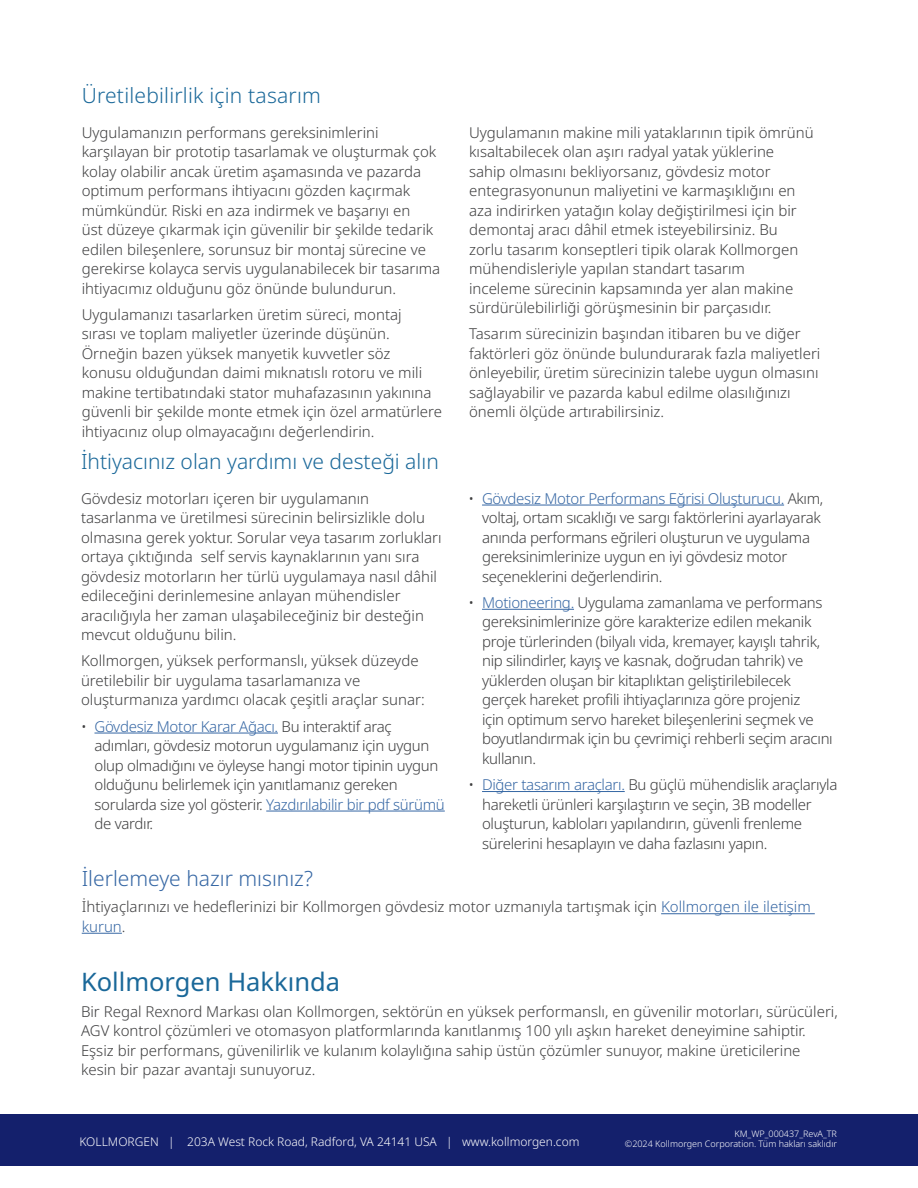
<style>
.page{position:relative;width:918px;height:1188px;background:#fff}
.page>*{position:absolute;margin:0;border:0;box-sizing:border-box;transform-origin:0 0}
.Title{font:25.5px "Noto Sans";color:#1a6899}
.Bold{font:300 21px "Noto Sans";color:#1a6899}
.Title-2{font:300 21px "Noto Sans";letter-spacing:.01em;color:#1a6899}
.Body{font:300 21px "Noto Sans";color:#3667a4}
.Body-2{font:300 15px/19.5px "Noto Sans";color:#3e3e3f}
.Body-3{font:300 15px/19.5px "Noto Sans";letter-spacing:-.02em;color:#3e3e3f}
.t1{font:300 12px "Noto Sans";color:#fff}
.t2{font:300 9px "Noto Sans";color:#fff}
.s1{color:#3667a4}
</style>
<div class="page">
<div style="left:0;top:1114px;width:918px;height:52px;background:#14206c"></div>
<hr style="left:661px;top:913px;width:154px;height:1px;background:#3667a4">
<hr style="left:82px;top:933px;width:40px;height:1px;background:#3667a4">
<hr style="left:94px;top:733px;width:184px;height:1px;background:#3667a4">
<hr style="left:266px;top:811px;width:179px;height:1px;background:#3667a4">
<hr style="left:482px;top:505px;width:302px;height:1px;background:#3667a4">
<hr style="left:482px;top:609px;width:92px;height:1px;background:#3667a4">
<hr style="left:482px;top:791px;width:143px;height:1px;background:#3667a4">
<p class="Title-2" style="left:82px;top:84px;width:241px">Üretilebilirlik için tasarım</p>
<p class="Body-2" style="left:82px;top:123px;width:360px">Uygulamanızın performans gereksinimlerini karşılayan bir prototip tasarlamak ve oluşturmak çok kolay olabilir ancak üretim aşamasında ve pazarda optimum performans ihtiyacını gözden kaçırmak mümkündür. Riski en aza indirmek ve başarıyı en<br>üst düzeye çıkarmak için güvenilir bir şekilde tedarik edilen bileşenlere, sorunsuz bir montaj sürecine ve gerekirse kolayca servis uygulanabilecek bir tasarıma ihtiyacımız olduğunu göz önünde bulundurun.</p>
<p class="Body-2" style="left:82px;top:305px;width:362px">Uygulamanızı tasarlarken üretim süreci, montaj<br>sırası ve toplam maliyetler üzerinde düşünün.<br>Örneğin bazen yüksek manyetik kuvvetler söz konusu olduğundan daimi mıknatıslı rotoru ve mili makine tertibatındaki stator muhafazasının yakınına güvenli bir şekilde monte etmek için özel armatürlere ihtiyacınız olup olmayacağını değerlendirin.</p>
<p class="Bold" style="left:81px;top:450px;width:359px">İhtiyacınız olan yardımı ve desteği alın</p>
<p class="Body-2" style="left:81px;top:489px;width:362px">Gövdesiz motorları içeren bir uygulamanın tasarlanma ve üretilmesi sürecinin belirsizlikle dolu olmasına gerek yoktur. Sorular veya tasarım zorlukları ortaya çıktığında self servis kaynaklarının yanı sıra gövdesiz motorların her türlü uygulamaya nasıl dâhil edileceğini derinlemesine anlayan mühendisler aracılığıyla her zaman ulaşabileceğiniz bir desteğin mevcut olduğunu bilin.</p>
<p class="Body-2" style="left:81px;top:651px;width:345px">Kollmorgen, yüksek performanslı, yüksek düzeyde üretilebilir bir uygulama tasarlamanıza ve oluşturmanıza yardımcı olacak çeşitli araçlar sunar:</p>
<p class="Body-3" style="left:94px;top:717px;width:352px;text-indent:-14px">• <span class="s1">Gövdesiz Motor Karar Ağacı.</span> Bu interaktif araç adımları, gövdesiz motorun uygulamanız için uygun olup olmadığını ve öyleyse hangi motor tipinin uygun olduğunu belirlemek için yanıtlamanız gereken sorularda size yol gösterir. <span class="s1">Yazdırılabilir bir pdf sürümü </span>de vardır.</p>
<p class="Body-2" style="left:469px;top:123px;width:346px">Uygulamanın makine mili yataklarının tipik ömrünü kısaltabilecek olan aşırı radyal yatak yüklerine sahip olmasını bekliyorsanız, gövdesiz motor entegrasyonunun maliyetini ve karmaşıklığını en aza indirirken yatağın kolay değiştirilmesi için bir demontaj aracı dâhil etmek isteyebilirsiniz. Bu zorlu tasarım konseptleri tipik olarak Kollmorgen mühendisleriyle yapılan standart tasarım<br>inceleme sürecinin kapsamında yer alan makine sürdürülebilirliği görüşmesinin bir parçasıdır.</p>
<p class="Body-2" style="left:469px;top:324px;width:353px">Tasarım sürecinizin başından itibaren bu ve diğer faktörleri göz önünde bulundurarak fazla maliyetleri önleyebilir, üretim sürecinizin talebe uygun olmasını sağlayabilir ve pazarda kabul edilme olasılığınızı önemli ölçüde artırabilirsiniz.</p>
<p class="Body-3" style="left:482px;top:489px;width:343px;text-indent:-14px">• <span class="s1">Gövdesiz Motor Performans Eğrisi Oluşturucu.</span> Akım, voltaj, ortam sıcaklığı ve sargı faktörlerini ayarlayarak anında performans eğrileri oluşturun ve uygulama gereksinimlerinize uygun en iyi gövdesiz motor seçeneklerini değerlendirin.</p>
<p class="Body-3" style="left:482px;top:593px;width:352px;text-indent:-14px">• <span class="s1">Motioneering.</span> Uygulama zamanlama ve performans gereksinimlerinize göre karakterize edilen mekanik proje türlerinden (bilyalı vida, kremayer, kayışlı tahrik, nip silindirler, kayış ve kasnak, doğrudan tahrik) ve yüklerden oluşan bir kitaplıktan geliştirilebilecek gerçek hareket profili ihtiyaçlarınıza göre projeniz<br>için optimum servo hareket bileşenlerini seçmek ve boyutlandırmak için bu çevrimiçi rehberli seçim aracını kullanın.</p>
<p class="Body-3" style="left:482px;top:775px;width:357px;text-indent:-14px">• <span class="s1">Diğer tasarım araçları.</span> Bu güçlü mühendislik araçlarıyla hareketli ürünleri karşılaştırın ve seçin, 3B modeller oluşturun, kabloları yapılandırın, güvenli frenleme sürelerini hesaplayın ve daha fazlasını yapın.</p>
<p class="Body" style="left:82px;top:866px;width:233px">İlerlemeye hazır mısınız?</p>
<p class="Body-2" style="left:82px;top:897px;width:731px">İhtiyaçlarınızı ve hedeflerinizi bir Kollmorgen gövdesiz motor uzmanıyla tartışmak için <span class="s1">Kollmorgen ile iletişim kurun</span>.</p>
<p class="Title" style="left:81px;top:967px;width:261px">Kollmorgen Hakkında</p>
<p class="Body-2" style="left:81px;top:1002px;width:758px">Bir Regal Rexnord Markası olan Kollmorgen, sektörün en yüksek performanslı, en güvenilir motorları, sürücüleri, AGV kontrol çözümleri ve otomasyon platformlarında kanıtlanmış 100 yılı aşkın hareket deneyimine sahiptir.<br>Eşsiz bir performans, güvenilirlik ve kulanım kolaylığına sahip üstün çözümler sunuyor, makine üreticilerine kesin bir pazar avantajı sunuyoruz.</p>
<p class="t1" style="left:80px;top:1135px;width:501px">KOLLMORGEN | 203A West Rock Road, Radford, VA 24141 USA | www.kollmorgen.com</p>
<p class="t2" style="left:735px;top:1128px;width:104px">KM_WP_000437_RevA_TR</p>
<p class="t2" style="left:625px;top:1139px;width:214px">©2024 Kollmorgen Corporation. Tüm hakları saklıdır</p>
</div>
